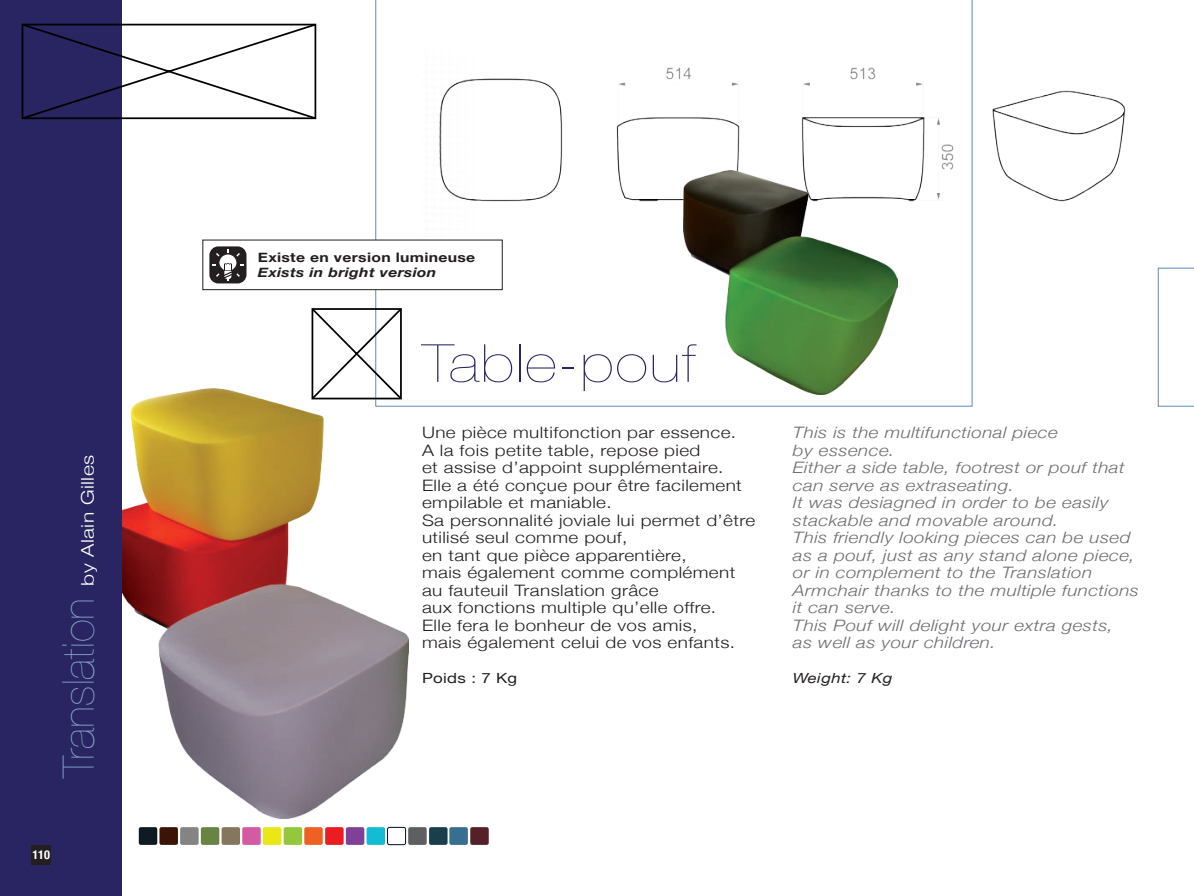
<style>
.page{position:relative;width:1194px;height:896px;background:#fff}
.page>*{position:absolute;margin:0;border:0;box-sizing:border-box;transform-origin:0 0}
.t1{font:200 52.5px "Helvetica Neue";letter-spacing:.02em;color:#282562;scale:1.2 1}
.t2{font:200 43.75px "Helvetica Neue";color:#8ca5c9}
.t3{font:300 17.5px "Helvetica Neue";letter-spacing:.02em;color:#fff;scale:1.2 1}
.t4{font:300 15.75px/17.5px "Helvetica Neue";letter-spacing:.02em;color:#231f20;scale:1.2 1}
.t5{font:italic 300 15.75px/17.5px "Helvetica Neue";letter-spacing:.02em;color:#6c6d70;scale:1.2 1}
.t6{font:italic 14px "Helvetica Neue";letter-spacing:.02em;color:#231f20;scale:1.2 1}
.t7{font:14px "Helvetica Neue";letter-spacing:.02em;color:#231f20;scale:1.2 1}
.t8{font:700 13.12px "Helvetica Neue";letter-spacing:.02em;color:#231f20;scale:1.2 1}
.t9{font:italic 700 13.12px "Helvetica Neue";letter-spacing:.02em;color:#231f20;scale:1.2 1}
.t10{font:700 condensed 12.25px "Helvetica Neue";color:#fff}
</style>
<div class="page">
<img style="left:122px;top:388px;width:286px;height:430px">
<div style="left:0;top:0;width:122px;height:896px;background:#282562"></div>
<img style="left:972px;top:51px;width:154px;height:185px">
<svg style="left:375px;top:0;width:597px;height:407px"></svg>
<svg style="left:1157px;top:268px;width:36px;height:139px"></svg>
<img style="left:684px;top:171px;width:213px;height:223px">
<div style="left:387px;top:827px;width:19px;height:18px;border:1px solid #000d23;border-radius:2px"></div>
<div style="left:408px;top:827px;width:18px;height:18px;background:#5f5f62;border-radius:2px"></div>
<div style="left:429px;top:827px;width:18px;height:18px;background:#1a3e4a;border-radius:2px"></div>
<div style="left:449px;top:827px;width:19px;height:18px;background:#386e8f;border-radius:2px"></div>
<div style="left:470px;top:827px;width:19px;height:18px;background:#552029;border-radius:2px"></div>
<div style="left:159px;top:827px;width:19px;height:18px;background:#3b1406;border-radius:2px"></div>
<div style="left:242px;top:827px;width:19px;height:18px;background:#d35ba2;border-radius:2px"></div>
<div style="left:180px;top:827px;width:19px;height:18px;background:#858485;border-radius:2px"></div>
<div style="left:346px;top:827px;width:18px;height:18px;background:#814098;border-radius:2px"></div>
<div style="left:366px;top:827px;width:19px;height:18px;background:#12bcd4;border-radius:2px"></div>
<div style="left:263px;top:827px;width:18px;height:18px;background:#eae716;border-radius:2px"></div>
<div style="left:325px;top:827px;width:18px;height:18px;background:#eb1d23;border-radius:2px"></div>
<div style="left:304px;top:827px;width:19px;height:18px;background:#ee6122;border-radius:2px"></div>
<div style="left:201px;top:827px;width:18px;height:18px;background:#698442;border-radius:2px"></div>
<div style="left:284px;top:827px;width:18px;height:18px;background:#94c83c;border-radius:2px"></div>
<div style="left:139px;top:827px;width:18px;height:18px;background:#101a21;border-radius:2px"></div>
<div style="left:221px;top:827px;width:19px;height:18px;background:#85775e;border-radius:2px"></div>
<div style="left:31px;top:845px;width:20px;height:20px;background:#231f20"></div>
<div style="left:203px;top:240px;width:299px;height:50px;background:#fff"></div>
<div style="left:202px;top:240px;width:300px;height:50px;border:1px solid #231f20"></div>
<div style="left:209px;top:246px;width:37px;height:37px;background:#231f20;border-radius:9px"></div>
<svg style="left:212px;top:249px;width:32px;height:32px"></svg>
<svg style="left:21px;top:23px;width:296px;height:97px"></svg>
<svg style="left:310px;top:306px;width:93px;height:95px"></svg>
<p class="t3" style="left:77px;top:586px;width:110px;rotate:-90deg">by Alain Gilles</p>
<h2 class="t2" style="left:53px;top:778px;width:181px;rotate:-90deg">Translation</h2>
<p class="t10" style="left:32px;top:847px;width:19px">110</p>
<p class="t8" style="left:258px;top:249px;width:183px">Existe en version lumineuse</p>
<p class="t9" style="left:258px;top:265px;width:150px">Exists in bright version</p>
<h1 class="t1" style="left:422px;top:333px;width:229px">Table-pouf</h1>
<p class="t4" style="left:422px;top:424px;width:279px">Une pièce multifonction par essence.<br>A la fois petite table, repose pied<br>et assise d’appoint supplémentaire.<br>Elle a été conçue pour être facilement empilable et maniable.<br>Sa personnalité joviale lui permet d’être utilisé seul comme pouf,<br>en tant que pièce apparentière,<br>mais également comme complément au fauteuil Translation grâce<br>aux fonctions multiple qu’elle offre.<br>Elle fera le bonheur de vos amis,<br>mais également celui de vos enfants.</p>
<p class="t7" style="left:422px;top:670px;width:81px">Poids : 7 Kg</p>
<p class="t5" style="left:793px;top:424px;width:290px">This is the multifunctional piece<br>by essence.<br>Either a side table, footrest or pouf that can serve as extraseating.<br>It was desiagned in order to be easily stackable and movable around.<br>This friendly looking pieces can be used as a pouf, just as any stand alone piece, or in complement to the Translation<br>Armchair thanks to the multiple functions it can serve.<br>This Pouf will delight your extra gests,<br>as well as your children.</p>
<p class="t6" style="left:793px;top:670px;width:84px">Weight: 7 Kg</p>
</div>
